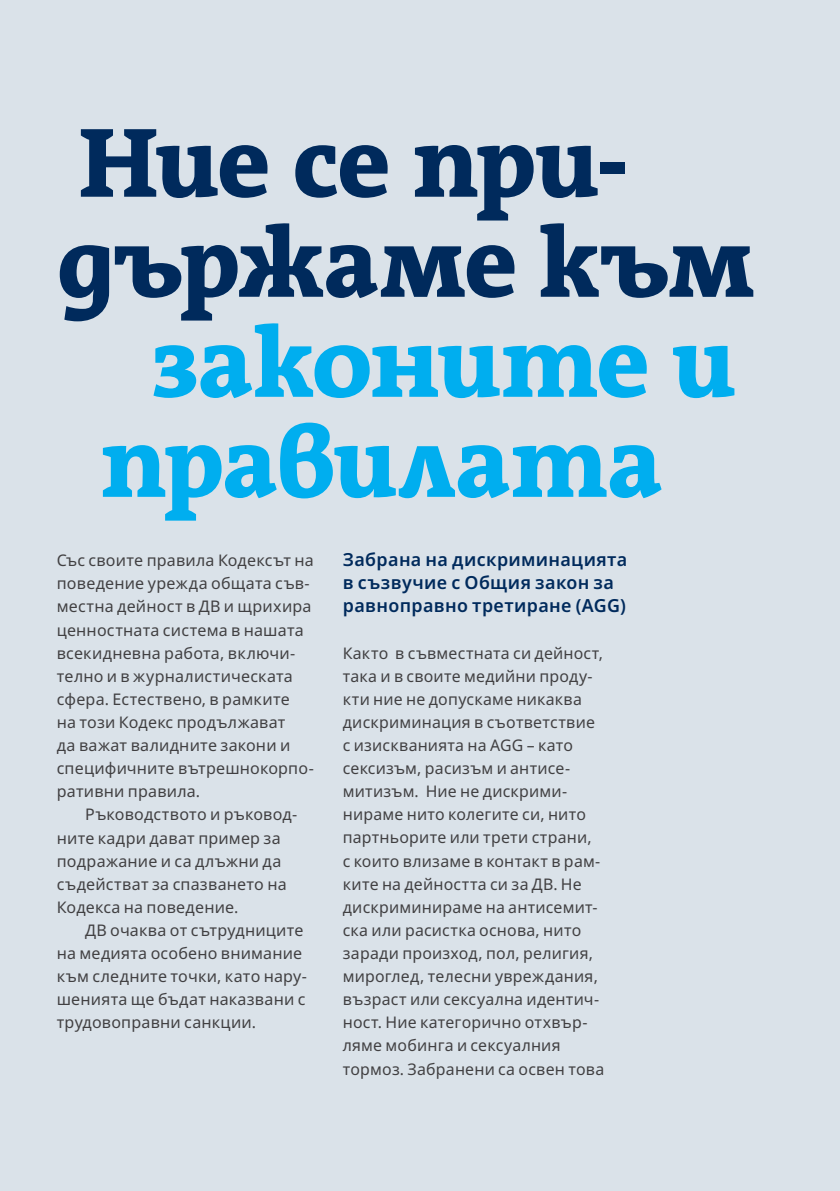
<style>
.page{position:relative;width:840px;height:1191px;background:#fff}
.page>*{position:absolute;margin:0;border:0;box-sizing:border-box;transform-origin:0 0}
.t1{font:800 100px/100px "DW The Antiqua B W8";letter-spacing:-.025em;color:#002a5c}
.t2{font:800 100px/100px "DW The Antiqua B W8";letter-spacing:-.015em;color:#00aeef}
.t3{font:600 18px/23px "Noto Sans";letter-spacing:.02em;color:#002a5c}
.t4{font:16px/23.2px "Noto Sans";letter-spacing:.01em;color:#414042}
</style>
<div class="page">
<div style="left:0;top:0;width:839px;height:1191px;background:#dae2e9"></div>
<h1 class="t1" style="left:57px;top:114px;width:699px">Ние се при&shy;държаме към</h1>
<h1 class="t2" style="left:100px;top:314px;width:636px;text-indent:50px">законите и правилата</h1>
<p class="t4" style="left:57px;top:549px;width:258px">Със своите правила Кодексът на поведение урежда общата съв&shy;местна дейност в ДВ и щрихира ценностната система в нашата всекидневна работа, включи&shy;телно и в журналистическата сфера. Естествено, в рамките<br>на този Кодекс продължават<br>да важат валидните закони и специфичните вътрешнокорпо&shy;ративни правила.</p>
<p class="t4" style="left:57px;top:803px;width:242px;text-indent:28px">Ръководството и ръковод&shy;ните кадри дават пример за подражание и са длъжни да съдействат за спазването на<br>Кодекса на поведение.</p>
<p class="t4" style="left:57px;top:919px;width:251px;text-indent:28px">ДВ очаква от сътрудниците на медията особено внимание към следните точки, като нару&shy;шенията ще бъдат наказвани с трудовоправни санкции.</p>
<p class="t3" style="left:342px;top:548px;width:286px">Забрана на дискриминацията в съзвучие с Общия закон за равноправно третиране (AGG)</p>
<p class="t4" style="left:342px;top:641px;width:263px">Както в съвместната си дейност, така и в своите медийни проду&shy;кти ние не допускаме никаква дискриминация в съответствие с изискванията на AGG – като сексизъм, расизъм и антисе&shy;митизъм. Ние не дискрими&shy;нираме нито колегите си, нито партньорите или трети страни,<br>с които влизаме в контакт в рам&shy;ките на дейността си за ДВ. Не дискриминираме на антисемит&shy;ска или расистка основа, нито заради произход, пол, религия, мироглед, телесни увреждания, възраст или сексуална идентич&shy;ност. Ние категорично отхвър&shy;ляме мобинга и сексуалния тормоз. Забранени са освен това</p>
</div>
